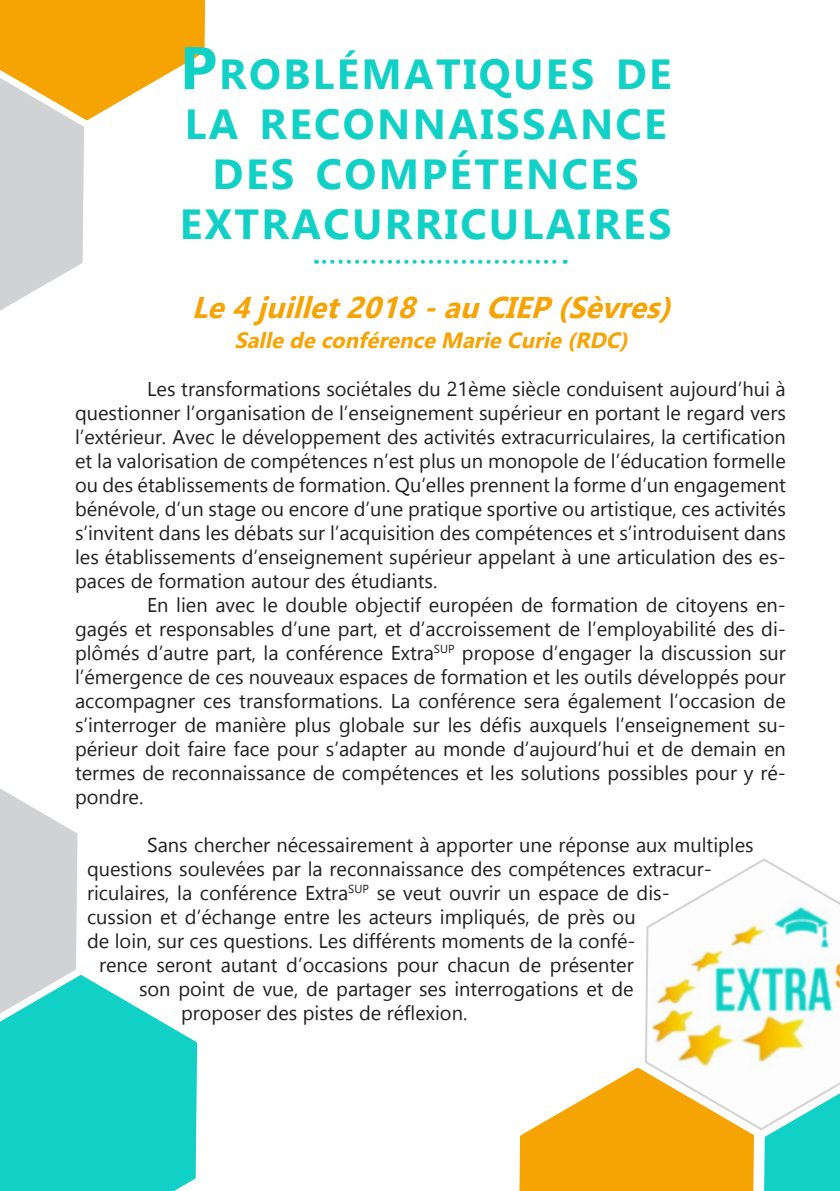
<style>
.page{position:relative;width:840px;height:1191px;background:#fff}
.page>*{position:absolute;margin:0;border:0;box-sizing:border-box;transform-origin:0 0}
.Titre_Programme{font:700 42px/50px "Gadugi";letter-spacing:.055em;color:#11d1c7;text-align:center}
.Prog_matin_aprem{font:italic 700 30px "Gadugi";color:#f5a404}
.Prog_matin_aprem-2{font:italic 700 22px "Gadugi";color:#f5a404}
.t1{font:20px/24px "Gadugi";color:#231f20;text-align:justify}
.s1{font-size:60px}
</style>
<div class="page">
<svg style="left:0;top:788px;width:198px;height:403px"></svg>
<svg style="left:324px;top:260px;width:183px;height:4px"></svg>
<svg style="left:0;top:0;width:206px;height:311px"></svg>
<svg style="left:511px;top:259px;width:242px;height:805px"></svg>
<svg style="left:519px;top:1064px;width:234px;height:127px"></svg>
<svg style="left:753px;top:858px;width:86px;height:333px"></svg>
<p class="Titre_Programme" style="left:180px;top:49px;width:493px"><span class="s1">P</span>ROBLÉMATIQUES DE<br>LA RECONNAISSANCE<br>DES COMPÉTENCES<br>EXTRACURRICULAIRES</p>
<p class="Prog_matin_aprem" style="left:192px;top:289px;width:489px">Le4juillet2018-au CIEP (Sèvres)</p>
<p class="Prog_matin_aprem-2" style="left:234px;top:327px;width:400px">Salle de conférence Marie Curie (RDC)</p>
<p class="t1" style="left:75px;top:377px;width:712px;text-indent:72px">Les transformations sociétales du 21ème siècle conduisent aujourd’hui à questionner l’organisation de l’enseignement supérieur en portant le regard vers l’extérieur. Avec le développement des activités extracurriculaires, la certification et la valorisation de compétences n’est plus un monopole de l’éducation formelle ou des établissements de formation. Qu’elles prennent la forme d’un engagement bénévole, d’un stage ou encore d’une pratique sportive ou artistique, ces activités s’invitent dans les débats sur l’acquisition des compétences et s’introduisent dans les établissements d’enseignement supérieur appelant à une articulation des es&shy;paces de formation autour des étudiants.</p>
<p class="t1" style="left:75px;top:593px;width:712px;text-indent:72px">En lien avec le double objectif européen de formation de citoyens en&shy;gagés et responsables d’une part, et d’accroissement de l’employabilité des di&shy;plômés d’autre part, la conférence Extra<sup>SUP</sup> propose d’engager la discussion sur l’émergence de ces nouveaux espaces de formation et les outils développés pour accompagner ces transformations. La conférence sera également l’occasion de s’interroger de manière plus globale sur les défis auxquels l’enseignement su&shy;périeur doit faire face pour s’adapter au monde d’aujourd’hui et de demain en termes de reconnaissance de compétences et les solutions possibles pour y ré&shy;pondre.</p>
<p class="t1" style="left:147px;top:833px;width:607px">Sans chercher nécessairement à apporter une réponse aux multiples</p>
<p class="t1" style="left:87px;top:857px;width:626px">questions soulevées par la reconnaissance des compétences extracur-</p>
<p class="t1" style="left:87px;top:881px;width:584px">riculaires, la conférence Extra<sup>SUP</sup> se veut ouvrir un espace de dis-</p>
<p class="t1" style="left:87px;top:905px;width:550px">cussion et d’échange entre les acteurs impliqués, de près ou</p>
<p class="t1" style="left:87px;top:929px;width:550px">de loin, sur ces questions. Les différents moments de la confé-</p>
<p class="t1" style="left:99px;top:953px;width:536px">rence seront autant d’occasions pour chacun de présenter</p>
<p class="t1" style="left:139px;top:977px;width:496px">son point de vue, de partager ses interrogations et de</p>
<p class="t1" style="left:181px;top:1001px;width:287px">proposer des pistes de réflexion.</p>
</div>
